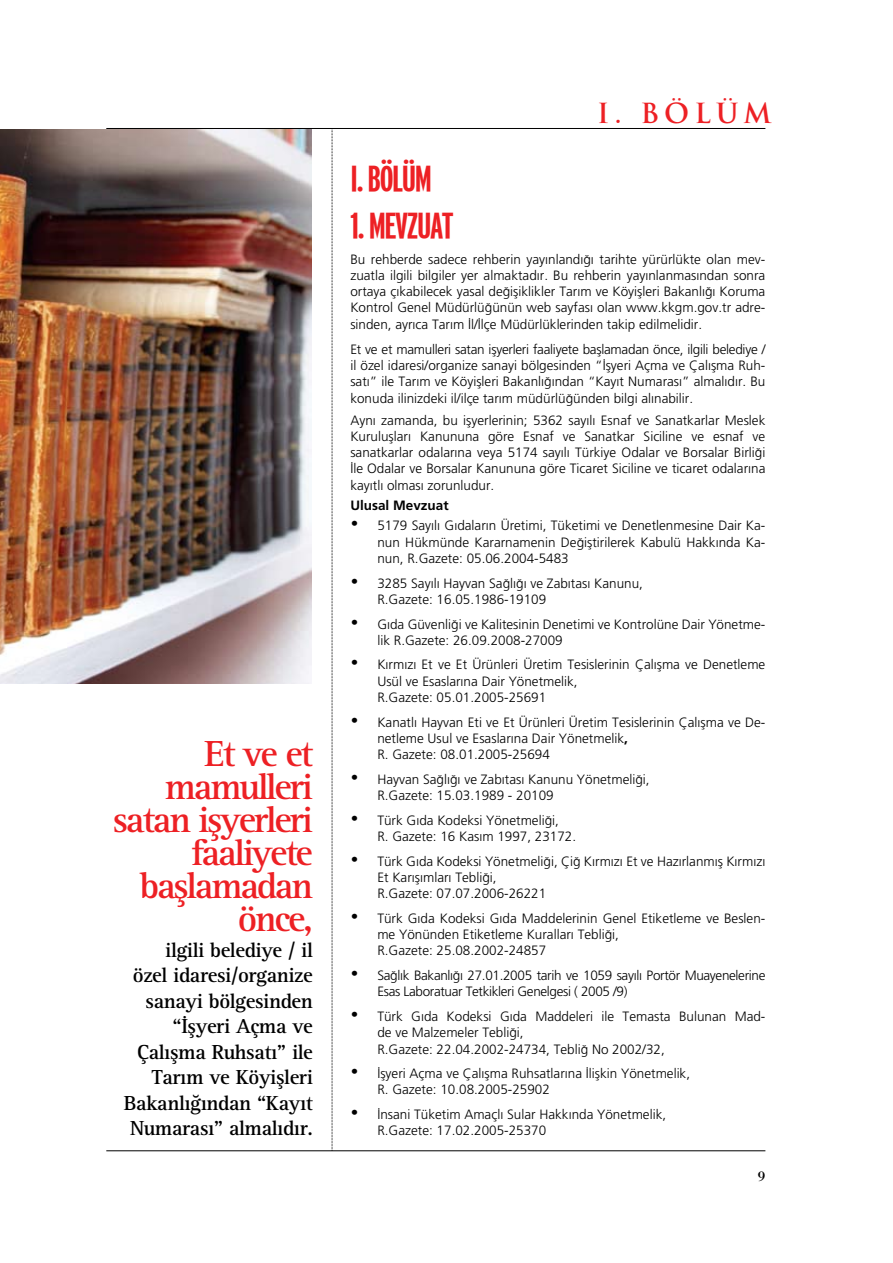
<style>
.page{position:relative;width:893px;height:1263px;background:#fff}
.page>*{position:absolute;margin:0;border:0;box-sizing:border-box;transform-origin:0 0}
.t1{font:700 37.5px/33px "Rotis Serif";letter-spacing:-.06em;color:#ed2024;text-align:right}
.t2{font:700 36px "Interstate Compressed";letter-spacing:-.04em;color:#ed2024}
.t3{font:700 27px "Trajan Pro";letter-spacing:.18em;color:#ed2024}
.t4{font:700 21px/25.5px "Rotis Serif";letter-spacing:-.02em;color:#000;text-align:right}
.t5{font:15px "Bodoni";color:#000}
.t6{font:300 13.5px/16.2px "Frutiger";color:#000}
.t7{font:300 13.5px/16.2px "Frutiger";letter-spacing:-.025em;color:#000}
.t8{font:700 13.5px "Frutiger";color:#000}
.s1{font-weight:700}
</style>
<div class="page">
<hr style="left:106px;top:128px;width:659px;height:1px;background:#000">
<hr style="left:106px;top:1150px;width:659px;height:1px;background:#000">
<img style="left:0;top:129px;width:311px;height:555px">
<svg style="left:332px;top:129px;width:1px;height:1021px"></svg>
<h1 class="t1" style="left:113px;top:738px;width:202px">Et ve et mamulleri satan işyerleri faaliyete başlamadan önce,</h1>
<h3 class="t4" style="left:124px;top:937px;width:191px">ilgili belediye / il<br>özel idaresi/organize sanayi bölgesinden “İşyeri Açma ve<br>Çalışma Ruhsatı” ile<br>Tarım ve Köyişleri<br>Bakanlığından “Kayıt<br>Numarası” almalıdır.</h3>
<h3 class="t3" style="left:597px;top:97px;width:176px">I. BÖLÜM</h3>
<h2 class="t2" style="left:350px;top:158px;width:83px">I. BÖLÜM</h2>
<h2 class="t2" style="left:350px;top:206px;width:105px">1. MEVZUAT</h2>
<p class="t6" style="left:350px;top:251px;width:417px;text-align:justify">Bu rehberde sadece rehberin yayınlandığı tarihte yürürlükte olan mev&shy;zuatla ilgili bilgiler yer almaktadır. Bu rehberin yayınlanmasından sonra ortaya çıkabilecek yasal değişiklikler Tarım ve Köyişleri Bakanlığı Koruma Kontrol Genel Müdürlüğünün web sayfası olan www.kkgm.gov.tr adre&shy;sinden, ayrıca Tarım İl/İlçe Müdürlüklerinden takip edilmelidir.</p>
<p class="t6" style="left:350px;top:341px;width:417px;text-align:justify">Et ve et mamulleri satan işyerleri faaliyete başlamadan önce, ilgili belediye / il özel idaresi/organize sanayi bölgesinden “İşyeri Açma ve Çalışma Ruh&shy;satı” ile Tarım ve Köyişleri Bakanlığından “Kayıt Numarası” almalıdır. Bu konuda ilinizdeki il/ilçe tarım müdürlüğünden bilgi alınabilir.</p>
<p class="t6" style="left:350px;top:412px;width:417px;text-align:justify">Aynı zamanda, bu işyerlerinin; 5362 sayılı Esnaf ve Sanatkarlar Meslek Kuruluşları Kanununa göre Esnaf ve Sanatkar Siciline ve esnaf ve sanatkarlar odalarına veya 5174 sayılı Türkiye Odalar ve Borsalar Birliği İle Odalar ve Borsalar Kanununa göre Ticaret Siciline ve ticaret odalarına kayıtlı olması zorunludur.</p>
<p class="t8" style="left:350px;top:497px;width:100px">Ulusal Mevzuat</p>
<p class="t6" style="left:377px;top:518px;width:390px;text-align:justify;text-indent:-27px">• 5179 Sayılı Gıdaların Üretimi, Tüketimi ve Denetlenmesine Dair Ka&shy;nun Hükmünde Kararnamenin Değiştirilerek Kabulü Hakkında Ka&shy;nun, R.Gazete: 05.06.2004-5483</p>
<p class="t6" style="left:377px;top:575px;width:267px;text-indent:-27px">• 3285 Sayılı Hayvan Sağlığı ve Zabıtası Kanunu,<br>R.Gazete: 16.05.1986-19109</p>
<p class="t6" style="left:377px;top:616px;width:389px;text-indent:-27px">• Gıda Güvenliği ve Kalitesinin Denetimi ve Kontrolüne Dair Yönetme&shy;lik R.Gazete: 26.09.2008-27009</p>
<p class="t6" style="left:377px;top:657px;width:389px;text-indent:-27px">• Kırmızı Et ve Et Ürünleri Üretim Tesislerinin Çalışma ve Denetleme<br>Usül ve Esaslarına Dair Yönetmelik,<br>R.Gazete: 05.01.2005-25691</p>
<p class="t6" style="left:377px;top:714px;width:390px;text-indent:-27px">• Kanatlı Hayvan Eti ve Et Ürünleri Üretim Tesislerinin Çalışma ve De&shy;netleme Usul ve Esaslarına Dair Yönetmelik<span class="s1">,<br></span>R. Gazete: 08.01.2005-25694</p>
<p class="t6" style="left:377px;top:771px;width:274px;text-indent:-27px">• Hayvan Sağlığı ve Zabıtası Kanunu Yönetmeliği,<br>R.Gazete: 15.03.1989 - 20109</p>
<p class="t6" style="left:377px;top:812px;width:200px;text-indent:-27px">• Türk Gıda Kodeksi Yönetmeliği,<br>R. Gazete: 16 Kasım 1997, 23172.</p>
<p class="t6" style="left:377px;top:853px;width:389px;text-indent:-27px">• Türk Gıda Kodeksi Yönetmeliği, Çiğ Kırmızı Et ve Hazırlanmış Kırmızı<br>Et Karışımları Tebliği,<br>R.Gazete: 07.07.2006-26221</p>
<p class="t6" style="left:377px;top:910px;width:389px;text-indent:-27px">• Türk Gıda Kodeksi Gıda Maddelerinin Genel Etiketleme ve Beslen&shy;me Yönünden Etiketleme Kuralları Tebliği,<br>R.Gazete: 25.08.2002-24857</p>
<p class="t7" style="left:377px;top:967px;width:390px;text-indent:-27px">• Sağlık Bakanlığı 27.01.2005 tarih ve 1059 sayılı Portör Muayenelerine<br>Esas Laboratuar Tetkikleri Genelgesi ( 2005 /9)</p>
<p class="t6" style="left:377px;top:1008px;width:389px;text-indent:-27px">• Türk Gıda Kodeksi Gıda Maddeleri ile Temasta Bulunan Mad&shy;de ve Malzemeler Tebliği,<br>R.Gazete: 22.04.2002-24734, Tebliğ No 2002/32,</p>
<p class="t6" style="left:377px;top:1065px;width:314px;text-indent:-27px">• İşyeri Açma ve Çalışma Ruhsatlarına İlişkin Yönetmelik,<br>R. Gazete: 10.08.2005-25902</p>
<p class="t6" style="left:377px;top:1106px;width:290px;text-indent:-27px">• İnsani Tüketim Amaçlı Sular Hakkında Yönetmelik,<br>R.Gazete: 17.02.2005-25370</p>
<p class="t5" style="left:758px;top:1166px;width:9px">9</p>
</div>
